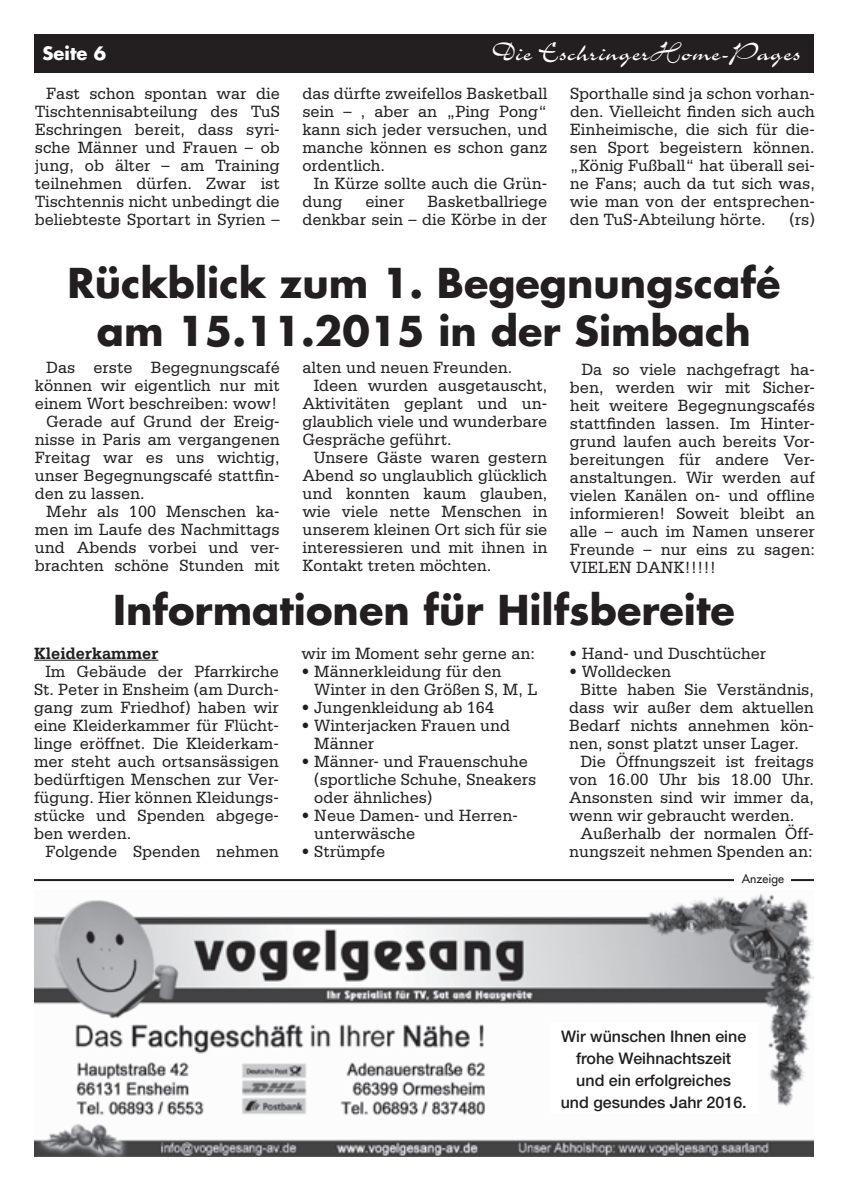
<style>
.page{position:relative;width:848px;height:1191px;background:#fff}
.page>*{position:absolute;margin:0;border:0;box-sizing:border-box;transform-origin:0 0}
.t1{font:700 40px/48px "Futura LT";color:#231f20;text-align:center}
.t2{font:29px "Charme LT";color:#fff}
.t3{font:700 18px "Futura LT";color:#fff}
.t4{font:17.2px/18px "Serifa LT";color:#231f20;text-align:justify;scale:.95 1}
.t5{font:700 17.2px "Serifa LT";color:#231f20;scale:.95 1}
.t6{font:500 16px/22px "Helvetica Neue";color:#231f20;text-align:center}
.t7{font:12px "Futura LT";color:#231f20}
</style>
<div class="page">
<div style="left:34px;top:34px;width:780px;height:38px;background:#231f20"></div>
<hr style="left:34px;top:879px;width:780px;height:2px;background:#231f20">
<div style="left:734px;top:873px;width:57px;height:14px;background:#fff"></div>
<img style="left:34px;top:894px;width:780px;height:263px">
<div style="left:550px;top:1023px;width:207px;height:90px;background:#fff"></div>
<hr style="left:34px;top:660px;width:124px;height:1px;background:#231f20">
<p class="t3" style="left:43px;top:42px;width:65px">Seite 6</p>
<h2 class="t2" style="left:492px;top:38px;width:310px">Die EschringerHome-Pages</h2>
<p class="t4" style="left:35px;top:84px;width:259px;text-indent:11px">Fast schon spontan war die Tischtennisabteilung des TuS Eschringen bereit, dass syri&shy;sche Männer und Frauen – ob jung, ob älter – am Training teilnehmen dürfen. Zwar ist Tischtennis nicht unbedingt die beliebteste Sportart in Syrien –</p>
<p class="t4" style="left:302px;top:84px;width:259px">das dürfte zweifellos Basketball sein – , aber an „Ping Pong“ kann sich jeder versuchen, und manche können es schon ganz ordentlich.</p>
<p class="t4" style="left:302px;top:174px;width:259px;text-indent:11px">In Kürze sollte auch die Grün&shy;dung</p>
<p class="t4" style="left:302px;top:192px;width:259px;text-align:right">Basketballriege<br>denkbar sein – die Körbe in der</p>
<p class="t4" style="left:365px;top:192px;width:43px">einer</p>
<p class="t4" style="left:570px;top:84px;width:259px">Sporthalle sind ja schon vorhan&shy;den. Vielleicht finden sich auch Einheimische, die sich für die&shy;sen Sport begeistern können. „König Fußball“ hat überall sei&shy;ne Fans; auch da tut sich was, wie man von der entsprechen&shy;den TuS-Abteilung hörte.</p>
<p class="t4" style="left:789px;top:210px;width:28px">(rs)</p>
<h1 class="t1" style="left:67px;top:259px;width:714px">Rückblick zum 1. Begegnungscafé am 15.11.2015 in der Simbach</h1>
<p class="t4" style="left:46px;top:359px;width:247px">Das erste Begegnungscafé</p>
<p class="t4" style="left:35px;top:377px;width:259px">können wir eigentlich nur mit</p>
<p class="t4" style="left:35px;top:395px;width:257px">einem Wort beschreiben: wow!</p>
<p class="t4" style="left:46px;top:413px;width:247px">Gerade auf Grund der Ereig-</p>
<p class="t4" style="left:35px;top:431px;width:259px">nisse in Paris am vergangenen</p>
<p class="t4" style="left:35px;top:449px;width:259px">Freitag war es uns wichtig,</p>
<p class="t4" style="left:35px;top:467px;width:259px">unser Begegnungscafé stattfin-</p>
<p class="t4" style="left:35px;top:485px;width:117px">den zu lassen.</p>
<p class="t4" style="left:46px;top:503px;width:247px">Mehr als 100 Menschen ka-</p>
<p class="t4" style="left:35px;top:521px;width:259px">men im Laufe des Nachmittags</p>
<p class="t4" style="left:35px;top:539px;width:259px">und Abends vorbei und ver-</p>
<p class="t4" style="left:35px;top:557px;width:259px">brachten schöne Stunden mit</p>
<p class="t4" style="left:302px;top:359px;width:222px">alten und neuen Freunden.</p>
<p class="t4" style="left:314px;top:377px;width:247px">Ideen wurden ausgetauscht,</p>
<p class="t4" style="left:302px;top:395px;width:259px">Aktivitäten geplant und un-</p>
<p class="t4" style="left:302px;top:413px;width:259px">glaublich viele und wunderbare</p>
<p class="t4" style="left:302px;top:431px;width:159px">Gespräche geführt.</p>
<p class="t4" style="left:314px;top:449px;width:247px">Unsere Gäste waren gestern</p>
<p class="t4" style="left:302px;top:467px;width:259px">Abend so unglaublich glücklich</p>
<p class="t4" style="left:302px;top:485px;width:259px">und konnten kaum glauben,</p>
<p class="t4" style="left:302px;top:503px;width:259px">wie viele nette Menschen in</p>
<p class="t4" style="left:302px;top:521px;width:259px">unserem kleinen Ort sich für sie</p>
<p class="t4" style="left:302px;top:539px;width:259px">interessieren und mit ihnen in</p>
<p class="t4" style="left:302px;top:557px;width:200px">Kontakt treten möchten.</p>
<p class="t4" style="left:570px;top:361px;width:259px;text-indent:11px">Da so viele nachgefragt ha&shy;ben, werden wir mit Sicher&shy;heit weitere Begegnungscafés stattfinden lassen. Im Hinter&shy;grund laufen auch bereits Vor&shy;bereitungen für andere Ver&shy;anstaltungen. Wir werden auf vielen Kanälen on- und offline informieren! Soweit bleibt an alle – auch im Namen unserer Freunde – nur eins zu sagen:<br>VIELEN DANK!!!!!</p>
<h1 class="t1" style="left:113px;top:585px;width:623px">Informationen für Hilfsbereite</h1>
<p class="t5" style="left:34px;top:643px;width:132px">Kleiderkammer</p>
<p class="t4" style="left:34px;top:662px;width:259px;text-indent:11px">Im Gebäude der Pfarrkirche St. Peter in Ensheim (am Durch&shy;gang zum Friedhof) haben wir eine Kleiderkammer für Flücht&shy;linge eröffnet. Die Kleiderkam&shy;mer steht auch ortsansässigen bedürftigen Menschen zur Ver&shy;fügung. Hier können Kleidungs&shy;stücke und Spenden abgege&shy;ben werden.</p>
<p class="t4" style="left:45px;top:842px;width:247px">Folgende Spenden nehmen</p>
<p class="t4" style="left:301px;top:644px;width:247px">wir im Moment sehr gerne an:</p>
<p class="t4" style="left:314px;top:662px;width:236px;text-indent:-13px">• Männerkleidung für den<br>Winter in den Größen S, M, L</p>
<p class="t4" style="left:301px;top:698px;width:204px">• Jungenkleidung ab 164</p>
<p class="t4" style="left:314px;top:716px;width:208px;text-indent:-13px">• Winterjacken Frauen und<br>Männer</p>
<p class="t4" style="left:314px;top:752px;width:235px;text-align:left;text-indent:-13px">• Männer- und Frauenschuhe (sportliche Schuhe, Sneakers oder ähnliches)</p>
<p class="t4" style="left:314px;top:806px;width:214px;text-indent:-13px">• Neue Damen- und Herren&shy;unterwäsche</p>
<p class="t4" style="left:301px;top:842px;width:89px">• Strümpfe</p>
<p class="t4" style="left:569px;top:644px;width:209px">• Hand- und Duschtücher</p>
<p class="t4" style="left:569px;top:662px;width:109px">• Wolldecken</p>
<p class="t4" style="left:580px;top:680px;width:247px">Bitte haben Sie Verständnis,</p>
<p class="t4" style="left:569px;top:698px;width:259px">dass wir außer dem aktuellen</p>
<p class="t4" style="left:569px;top:716px;width:259px">Bedarf nichts annehmen kön-</p>
<p class="t4" style="left:569px;top:734px;width:243px">nen, sonst platzt unser Lager.</p>
<p class="t4" style="left:580px;top:752px;width:247px">Die Öffnungszeit ist freitags</p>
<p class="t4" style="left:569px;top:770px;width:259px">von 16.00 Uhr bis 18.00 Uhr.</p>
<p class="t4" style="left:569px;top:788px;width:259px">Ansonsten sind wir immer da,</p>
<p class="t4" style="left:569px;top:806px;width:239px">wenn wir gebraucht werden.</p>
<p class="t4" style="left:580px;top:824px;width:247px">Außerhalb der normalen Öff-</p>
<p class="t4" style="left:569px;top:842px;width:258px">nungszeit nehmen Spenden an:</p>
<p class="t7" style="left:741px;top:870px;width:44px">Anzeige</p>
<p class="t6" style="left:560px;top:1024px;width:187px">Wir wünschen Ihnen eine frohe Weihnachtszeit und ein erfolgreiches und gesundes Jahr 2016.</p>
</div>
